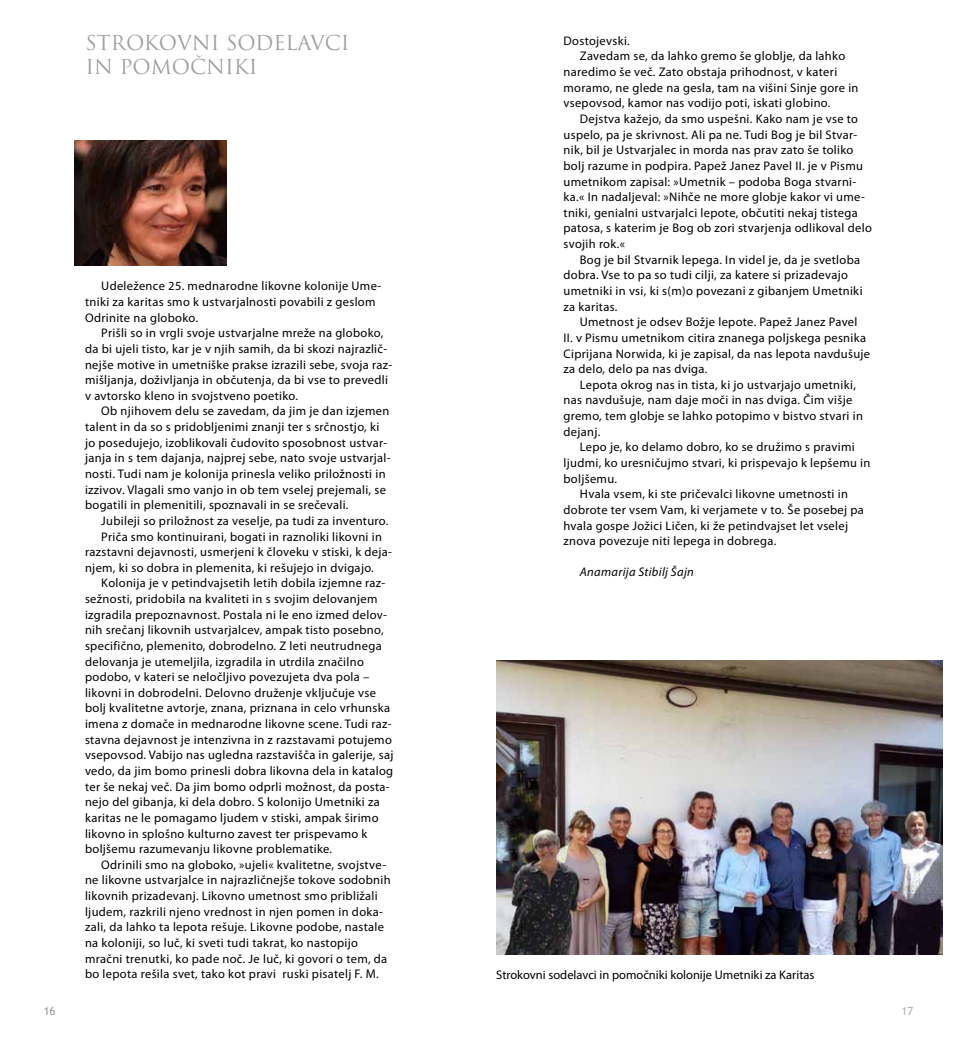
<style>
.page{position:relative;width:957px;height:1053px;background:#fff}
.page>*{position:absolute;margin:0;border:0;box-sizing:border-box;transform-origin:0 0}
.t1{font:20px/24px "Trajan Pro";color:#9c9e9f}
.t2{font:12.5px/15.6px "Myriad Pro";letter-spacing:.025em;color:#000}
.t3{font:12.5px "Myriad Pro";color:#000}
.t4{font:italic 12.5px "Myriad Pro";letter-spacing:.025em;color:#000}
.t5{font:11.25px "Trebuchet MS";color:#999}
.t6{font:11.25px "Trebuchet MS";color:#b1b3b4}
</style>
<div class="page">
<img style="left:74px;top:141px;width:152px;height:124px">
<img style="left:496px;top:660px;width:446px;height:294px">
<h1 class="t1" style="left:85px;top:31px;width:266px">STROKOVNI SODELAVCI<br>IN POMOČNIKI</h1>
<p class="t2" style="left:85px;top:278px;width:298px;text-indent:16px">Udeležence 25. mednarodne likovne kolonije Ume&shy;tniki za karitas smo k ustvarjalnosti povabili z geslom<br>Odrinite na globoko.</p>
<p class="t2" style="left:85px;top:325px;width:309px;text-indent:16px">Prišli so in vrgli svoje ustvarjalne mreže na globoko, da bi ujeli tisto, kar je v njih samih, da bi skozi najrazlič&shy;nejše motive in umetniške prakse izrazili sebe, svoja raz&shy;mišljanja, doživljanja in občutenja, da bi vse to prevedli v avtorsko kleno in svojstveno poetiko.</p>
<p class="t2" style="left:85px;top:403px;width:307px;text-indent:16px">Ob njihovem delu se zavedam, da jim je dan izjemen talent in da so s pridobljenimi znanji ter s srčnostjo, ki jo posedujejo, izoblikovali čudovito sposobnost ustvar&shy;janja in s tem dajanja, najprej sebe, nato svoje ustvarjal&shy;nosti. Tudi nam je kolonija prinesla veliko priložnosti in izzivov. Vlagali smo vanjo in ob tem vselej prejemali, se bogatili in plemenitili, spoznavali in se srečevali.</p>
<p class="t2" style="left:101px;top:512px;width:288px">Jubileji so priložnost za veselje, pa tudi za inventuro.</p>
<p class="t2" style="left:101px;top:528px;width:282px">Priča smo kontinuirani, bogati in raznoliki likovni in</p>
<p class="t2" style="left:85px;top:544px;width:308px">razstavni dejavnosti, usmerjeni k človeku v stiski, k deja-</p>
<p class="t2" style="left:85px;top:559px;width:290px">njem, ki so dobra in plemenita, ki rešujejo in dvigajo.</p>
<p class="t2" style="left:101px;top:575px;width:286px">Kolonija je v petindvajsetih letih dobila izjemne raz-</p>
<p class="t2" style="left:85px;top:590px;width:294px">sežnosti, pridobila na kvaliteti in s svojim delovanjem</p>
<p class="t2" style="left:85px;top:606px;width:303px">izgradila prepoznavnost. Postala ni le eno izmed delov-</p>
<p class="t2" style="left:85px;top:622px;width:300px">nih srečanj likovnih ustvarjalcev, ampak tisto posebno,</p>
<p class="t2" style="left:85px;top:637px;width:298px">specifično, plemenito, dobrodelno. Z leti neutrudnega</p>
<p class="t2" style="left:85px;top:653px;width:280px">delovanja je utemeljila, izgradila in utrdila značilno</p>
<p class="t2" style="left:85px;top:669px;width:286px">podobo, v kateri se neločljivo povezujeta dva pola –</p>
<p class="t2" style="left:85px;top:684px;width:292px">likovni in dobrodelni. Delovno druženje vključuje vse</p>
<p class="t2" style="left:85px;top:700px;width:306px">bolj kvalitetne avtorje, znana, priznana in celo vrhunska</p>
<p class="t2" style="left:85px;top:715px;width:308px">imena z domače in mednarodne likovne scene. Tudi raz-</p>
<p class="t2" style="left:85px;top:731px;width:308px">stavna dejavnost je intenzivna in z razstavami potujemo</p>
<p class="t2" style="left:85px;top:747px;width:310px">vsepovsod. Vabijo nas ugledna razstavišča in galerije, saj</p>
<p class="t2" style="left:85px;top:762px;width:310px">vedo, da jim bomo prinesli dobra likovna dela in katalog</p>
<p class="t2" style="left:85px;top:778px;width:306px">ter še nekaj več. Da jim bomo odprli možnost, da posta-</p>
<p class="t2" style="left:85px;top:794px;width:296px">nejo del gibanja, ki dela dobro. S kolonijo Umetniki za</p>
<p class="t2" style="left:85px;top:809px;width:295px">karitas ne le pomagamo ljudem v stiski, ampak širimo</p>
<p class="t2" style="left:85px;top:825px;width:284px">likovno in splošno kulturno zavest ter prispevamo k</p>
<p class="t2" style="left:85px;top:840px;width:249px">boljšemu razumevanju likovne problematike.</p>
<p class="t2" style="left:101px;top:856px;width:286px">Odrinili smo na globoko, »ujeli« kvalitetne, svojstve-</p>
<p class="t2" style="left:85px;top:872px;width:307px">ne likovne ustvarjalce in najrazličnejše tokove sodobnih</p>
<p class="t2" style="left:85px;top:887px;width:294px">likovnih prizadevanj. Likovno umetnost smo približali</p>
<p class="t2" style="left:85px;top:903px;width:299px">ljudem, razkrili njeno vrednost in njen pomen in doka-</p>
<p class="t2" style="left:85px;top:919px;width:300px">zali, da lahko ta lepota rešuje. Likovne podobe, nastale</p>
<p class="t2" style="left:85px;top:934px;width:274px">na koloniji, so luč, ki sveti tudi takrat, ko nastopijo</p>
<p class="t2" style="left:85px;top:950px;width:304px">mračni trenutki, ko pade noč. Je luč, ki govori o tem, da</p>
<p class="t2" style="left:85px;top:965px;width:295px">bo lepota rešila svet, tako kot pravi ruski pisatelj F. M.</p>
<p class="t2" style="left:563px;top:33px;width:68px">Dostojevski.</p>
<p class="t2" style="left:580px;top:48px;width:267px">Zavedam se, da lahko gremo še globlje, da lahko</p>
<p class="t2" style="left:563px;top:64px;width:275px">naredimo še več. Zato obstaja prihodnost, v kateri</p>
<p class="t2" style="left:563px;top:79px;width:296px">moramo, ne glede na gesla, tam na višini Sinje gore in</p>
<p class="t2" style="left:563px;top:95px;width:268px">vsepovsod, kamor nas vodijo poti, iskati globino.</p>
<p class="t2" style="left:580px;top:111px;width:280px">Dejstva kažejo, da smo uspešni. Kako nam je vse to</p>
<p class="t2" style="left:563px;top:126px;width:295px">uspelo, pa je skrivnost. Ali pa ne. Tudi Bog je bil Stvar-</p>
<p class="t2" style="left:563px;top:142px;width:291px">nik, bil je Ustvarjalec in morda nas prav zato še toliko</p>
<p class="t2" style="left:563px;top:158px;width:301px">bolj razume in podpira. Papež Janez Pavel II. je v Pismu</p>
<p class="t2" style="left:563px;top:173px;width:294px">umetnikom zapisal: »Umetnik – podoba Boga stvarni-</p>
<p class="t2" style="left:563px;top:189px;width:303px">ka.« In nadaljeval: »Nihče ne more globje kakor vi ume-</p>
<p class="t2" style="left:563px;top:204px;width:296px">tniki, genialni ustvarjalci lepote, občutiti nekaj tistega</p>
<p class="t2" style="left:563px;top:220px;width:310px">patosa, s katerim je Bog ob zori stvarjenja odlikoval delo</p>
<p class="t2" style="left:563px;top:236px;width:63px">svojih rok.«</p>
<p class="t2" style="left:580px;top:251px;width:282px">Bog je bil Stvarnik lepega. In videl je, da je svetloba</p>
<p class="t2" style="left:563px;top:267px;width:286px">dobra. Vse to pa so tudi cilji, za katere si prizadevajo</p>
<p class="t2" style="left:563px;top:283px;width:300px">umetniki in vsi, ki s(m)o povezani z gibanjem Umetniki</p>
<p class="t2" style="left:563px;top:298px;width:55px">za karitas.</p>
<p class="t2" style="left:580px;top:314px;width:279px">Umetnost je odsev Božje lepote. Papež Janez Pavel</p>
<p class="t2" style="left:563px;top:329px;width:304px">II. v Pismu umetnikom citira znanega poljskega pesnika</p>
<p class="t2" style="left:563px;top:345px;width:308px">Ciprijana Norwida, ki je zapisal, da nas lepota navdušuje</p>
<p class="t2" style="left:563px;top:361px;width:145px">za delo, delo pa nas dviga.</p>
<p class="t2" style="left:580px;top:376px;width:278px">Lepota okrog nas in tista, ki jo ustvarjajo umetniki,</p>
<p class="t2" style="left:563px;top:392px;width:290px">nas navdušuje, nam daje moči in nas dviga. Čim višje</p>
<p class="t2" style="left:563px;top:408px;width:301px">gremo, tem globje se lahko potopimo v bistvo stvari in</p>
<p class="t2" style="left:563px;top:423px;width:38px">dejanj.</p>
<p class="t2" style="left:580px;top:439px;width:276px">Lepo je, ko delamo dobro, ko se družimo s pravimi</p>
<p class="t2" style="left:563px;top:454px;width:308px">ljudmi, ko uresničujmo stvari, ki prispevajo k lepšemu in</p>
<p class="t2" style="left:563px;top:470px;width:55px">boljšemu.</p>
<p class="t2" style="left:580px;top:486px;width:270px">Hvala vsem, ki ste pričevalci likovne umetnosti in</p>
<p class="t2" style="left:563px;top:501px;width:302px">dobrote ter vsem Vam, ki verjamete v to. Še posebej pa</p>
<p class="t2" style="left:563px;top:517px;width:286px">hvala gospe Jožici Ličen, ki že petindvajset let vselej</p>
<p class="t2" style="left:563px;top:533px;width:214px">znova povezuje niti lepega in dobrega.</p>
<p class="t4" style="left:580px;top:564px;width:116px">Anamarija Stibilj Šajn</p>
<p class="t3" style="left:496px;top:967px;width:320px">Strokovni sodelavci in pomočniki kolonije Umetniki za Karitas</p>
<p class="t5" style="left:44px;top:1004px;width:13px">16</p>
<p class="t6" style="left:901px;top:1004px;width:13px">17</p>
</div>
